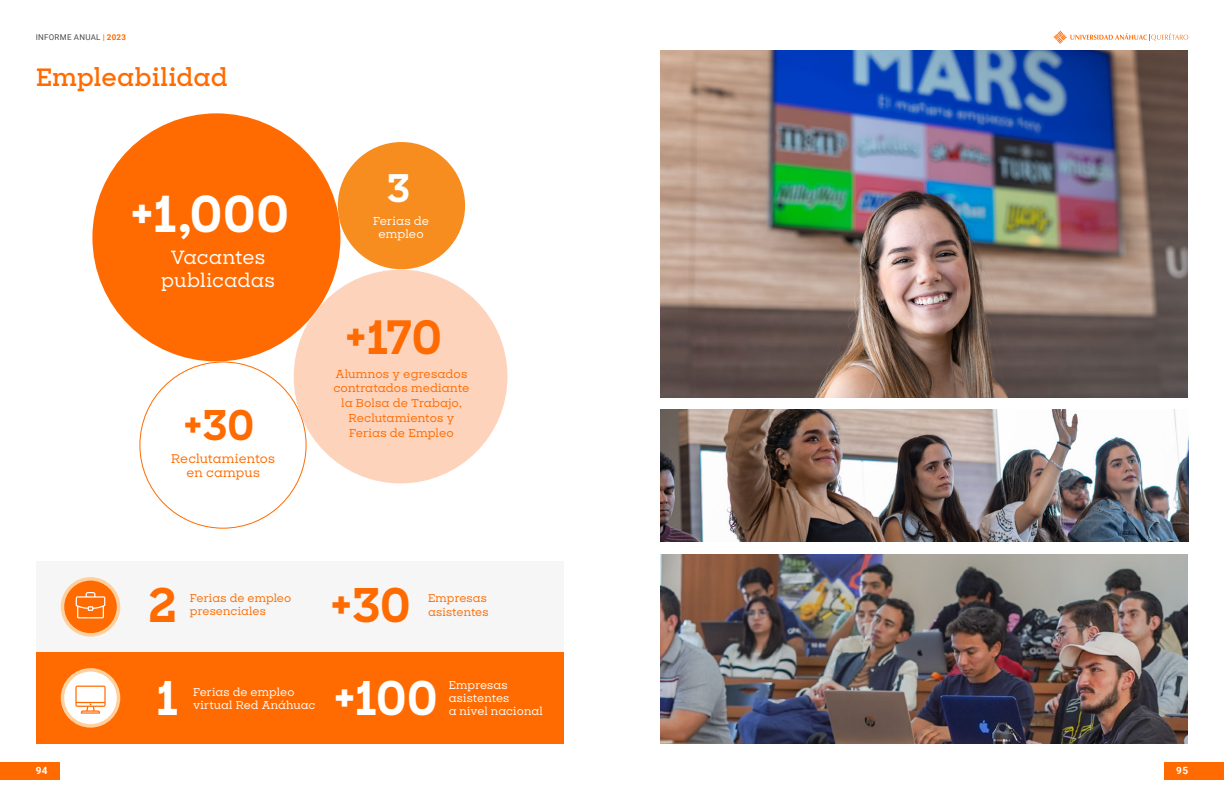
<style>
.page{position:relative;width:1224px;height:792px;background:#fff}
.page>*{position:absolute;margin:0;border:0;box-sizing:border-box;transform-origin:0 0}
.t1{font:700 49.7px "Sharp Slab";color:#fff}
.t2{font:700 46.6px "Sharp Slab";color:#fff}
.t3{font:700 46.6px "Sharp Slab";color:#ff6b00}
.t4{font:700 46.1px "Sharp Slab";color:#ff6b00}
.t5{font:700 41.1px "Sharp Slab";color:#ff6b00}
.t6{font:700 38.2px "Sharp Slab";color:#fff}
.t7{font:600 24px "Sharp Slab";letter-spacing:.015em;color:#ff6b00}
.t8{font:500 18.3px/22.4px "Sharp Slab";letter-spacing:.005em;color:#fff;text-align:center}
.t9{font:500 12px/14.6px "Sharp Slab";letter-spacing:.005em;color:#ff6b00;text-align:center}
.t10{font:500 11px/14.8px "Sharp Slab";letter-spacing:.005em;color:#ff6b00;text-align:center}
.t11{font:500 11px/13.5px "Sharp Slab";letter-spacing:.005em;color:#fff;text-align:center}
.t12{font:500 10.7px/13.1px "Sharp Slab";letter-spacing:.01em;color:#fff}
.t13{font:500 10.7px/13.1px "Sharp Slab";letter-spacing:.015em;color:#ff6b00}
.t14{font:700 10px "Roboto";color:#fff}
.t15{font:8px "Roboto";letter-spacing:.035em;color:#4a4b4a}
.s1{font-weight:700;color:#ff6b00}
</style>
<div class="page">
<div style="left:1164px;top:762px;width:60px;height:18px;background:#ff6b00"></div>
<svg style="left:1054px;top:31px;width:134px;height:13px"></svg>
<div style="left:0;top:762px;width:60px;height:18px;background:#ff6b00"></div>
<div style="left:36px;top:562px;width:528px;height:182px;background:#f6f6f6"></div>
<div style="left:36px;top:653px;width:528px;height:91px;background:#ff6b00"></div>
<div style="left:92px;top:113px;width:248px;height:248px;background:#ff6b00;border-radius:50%"></div>
<div style="left:338px;top:142px;width:127px;height:127px;background:#f78c1f;border-radius:50%"></div>
<div style="left:294px;top:270px;width:213px;height:213px;background:#fdd3bc;border-radius:50%"></div>
<svg style="left:61px;top:577px;width:59px;height:60px"></svg>
<div style="left:64px;top:581px;width:53px;height:52px;background:#ff6b00;border-radius:50%"></div>
<svg style="left:61px;top:668px;width:59px;height:60px"></svg>
<div style="left:64px;top:672px;width:53px;height:52px;background:#fff;border-radius:50%"></div>
<svg style="left:76px;top:592px;width:29px;height:26px"></svg>
<svg style="left:75px;top:686px;width:31px;height:28px"></svg>
<img style="left:660px;top:554px;width:528px;height:190px">
<img style="left:660px;top:50px;width:528px;height:348px">
<img style="left:660px;top:409px;width:528px;height:133px">
<p class="t15" style="left:36px;top:32px;width:92px">INFORME ANUAL <span class="s1">| 2023</span></p>
<h3 class="t7" style="left:36px;top:60px;width:193px">Empleabilidad</h3>
<h1 class="t1" style="left:130px;top:178px;width:161px">+1,000</h1>
<h3 class="t8" style="left:161px;top:246px;width:115px">Vacantes publicadas</h3>
<h3 class="t5" style="left:183px;top:395px;width:73px">+30</h3>
<p class="t9" style="left:171px;top:451px;width:105px">Reclutamientos en campus</p>
<h3 class="t6" style="left:387px;top:161px;width:24px">3</h3>
<p class="t11" style="left:373px;top:214px;width:58px">Ferias de empleo</p>
<h3 class="t4" style="left:345px;top:304px;width:99px">+170</h3>
<p class="t10" style="left:334px;top:366px;width:137px">Alumnos y egresados contratados mediante la Bolsa de Trabajo,<br>Reclutamientos y<br>Ferias de Empleo</p>
<h2 class="t3" style="left:148px;top:572px;width:30px">2</h2>
<h2 class="t3" style="left:330px;top:572px;width:82px">+30</h2>
<p class="t13" style="left:190px;top:591px;width:103px">Ferias de empleo presenciales</p>
<p class="t13" style="left:428px;top:592px;width:61px">Empresas</p>
<p class="t13" style="left:428px;top:605px;width:62px">asistentes</p>
<h2 class="t2" style="left:157px;top:665px;width:23px">1</h2>
<h2 class="t2" style="left:333px;top:665px;width:106px">+100</h2>
<p class="t12" style="left:193px;top:685px;width:124px">Ferias de empleo virtual Red Anáhuac</p>
<p class="t12" style="left:449px;top:678px;width:62px">Empresas asistentes</p>
<p class="t12" style="left:449px;top:704px;width:96px">a nivel nacional</p>
<p class="t14" style="left:36px;top:763px;width:13px">94</p>
<p class="t14" style="left:1176px;top:763px;width:13px">95</p>
</div>
